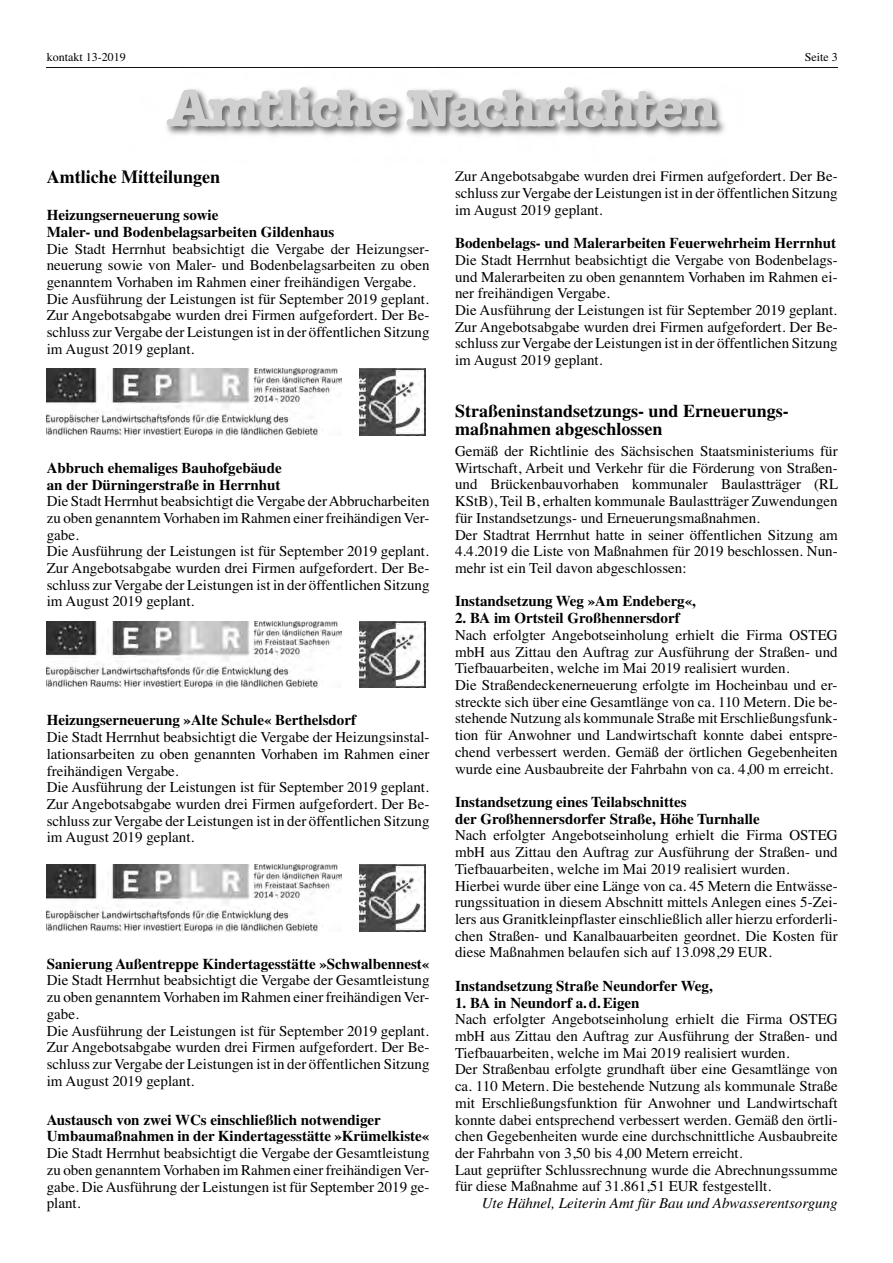
<style>
.page{position:relative;width:893px;height:1263px;background:#fff}
.page>*{position:absolute;margin:0;border:0;box-sizing:border-box;transform-origin:0 0}
.t1{font:700 54px "American Typewriter";letter-spacing:-.055em;color:#d0d0d0}
.t2{font:700 18px/18.1px "Times";color:#000}
.t3{font:15px/16.6px "Times";color:#000}
.t4{font:700 15px/16.6px "Times";color:#000}
.t5{font:italic 15px "Times";color:#000}
.t6{font:12px "Times";color:#000}
</style>
<div class="page">
<img style="left:359px;top:368px;width:67px;height:67px">
<img style="left:47px;top:368px;width:295px;height:67px">
<img style="left:359px;top:621px;width:67px;height:67px">
<img style="left:47px;top:621px;width:295px;height:67px">
<img style="left:359px;top:864px;width:67px;height:67px">
<img style="left:47px;top:864px;width:295px;height:67px">
<img style="left:46px;top:67px;width:777px;height:105px">
<img style="left:47px;top:67px;width:791px;height:1px">
<img style="left:51px;top:170px;width:107px;height:2px">
<img style="left:455px;top:171px;width:64px;height:1px">
<p class="t6" style="left:47px;top:52px;width:80px">kontakt 13-2019</p>
<p class="t6" style="left:805px;top:52px;width:34px">Seite 3</p>
<h1 class="t1" style="left:167px;top:89px;width:551px">Amtliche Nachrichten</h1>
<p class="t2" style="left:47px;top:167px;width:175px">Amtliche Mitteilungen</p>
<p class="t4" style="left:47px;top:207px;width:289px">Heizungserneuerung sowie<br>Maler- und Bodenbelagsarbeiten Gildenhaus</p>
<p class="t3" style="left:47px;top:242px;width:384px">Die Stadt Herrnhut beabsichtigt die Vergabe der Heizungser&shy;neuerung sowie von Maler- und Bodenbelagsarbeiten zu oben genanntem Vorhaben im Rahmen einer freihändigen Vergabe.<br>Die Ausführung der Leistungen ist für September 2019 geplant.<br>Zur Angebotsabgabe wurden drei Firmen aufgefordert. Der Be&shy;schluss zur Vergabe der Leistungen ist in der öffentlichen Sitzung im August 2019 geplant.</p>
<p class="t4" style="left:47px;top:459px;width:236px">Abbruch ehemaliges Bauhofgebäude an der Dürningerstraße in Herrnhut</p>
<p class="t3" style="left:47px;top:494px;width:384px">Die Stadt Herrnhut beabsichtigt die Vergabe der Abbrucharbeiten zu oben genanntem Vorhaben im Rahmen einer freihändigen Ver&shy;gabe.<br>Die Ausführung der Leistungen ist für September 2019 geplant.<br>Zur Angebotsabgabe wurden drei Firmen aufgefordert. Der Be&shy;schluss zur Vergabe der Leistungen ist in der öffentlichen Sitzung im August 2019 geplant.</p>
<p class="t4" style="left:47px;top:712px;width:311px">Heizungserneuerung »Alte Schule« Berthelsdorf</p>
<p class="t3" style="left:47px;top:730px;width:384px">Die Stadt Herrnhut beabsichtigt die Vergabe der Heizungsinstal&shy;lationsarbeiten zu oben genannten Vorhaben im Rahmen einer freihändigen Vergabe.<br>Die Ausführung der Leistungen ist für September 2019 geplant.<br>Zur Angebotsabgabe wurden drei Firmen aufgefordert. Der Be&shy;schluss zur Vergabe der Leistungen ist in der öffentlichen Sitzung im August 2019 geplant.</p>
<p class="t4" style="left:47px;top:955px;width:384px">Sanierung Außentreppe Kindertagesstätte »Schwalbennest«</p>
<p class="t3" style="left:47px;top:973px;width:384px">Die Stadt Herrnhut beabsichtigt die Vergabe der Gesamtleistung zu oben genanntem Vorhaben im Rahmen einer freihändigen Ver&shy;gabe.<br>Die Ausführung der Leistungen ist für September 2019 geplant.<br>Zur Angebotsabgabe wurden drei Firmen aufgefordert. Der Be&shy;schluss zur Vergabe der Leistungen ist in der öffentlichen Sitzung im August 2019 geplant.</p>
<p class="t4" style="left:47px;top:1111px;width:384px">Austausch von zwei WCs einschließlich notwendiger<br>Umbaumaßnahmen in der Kindertagesstätte »Krümelkiste«</p>
<p class="t3" style="left:47px;top:1146px;width:384px;text-align:justify">Die Stadt Herrnhut beabsichtigt die Vergabe der Gesamtleistung zu oben genanntem Vorhaben im Rahmen einer freihändigen Ver&shy;gabe. Die Ausführung der Leistungen ist für September 2019 ge&shy;plant.</p>
<p class="t3" style="left:455px;top:169px;width:384px;text-align:justify">Zur Angebotsabgabe wurden drei Firmen aufgefordert. Der Be&shy;schluss zur Vergabe der Leistungen ist in der öffentlichen Sitzung im August 2019 geplant.</p>
<p class="t4" style="left:455px;top:234px;width:383px">Bodenbelags- und Malerarbeiten Feuerwehrheim Herrnhut</p>
<p class="t3" style="left:455px;top:253px;width:384px">Die Stadt Herrnhut beabsichtigt die Vergabe von Bodenbelags&shy;und Malerarbeiten zu oben genanntem Vorhaben im Rahmen ei&shy;ner freihändigen Vergabe.<br>Die Ausführung der Leistungen ist für September 2019 geplant.<br>Zur Angebotsabgabe wurden drei Firmen aufgefordert. Der Be&shy;schluss zur Vergabe der Leistungen ist in der öffentlichen Sitzung im August 2019 geplant.</p>
<p class="t2" style="left:455px;top:401px;width:335px">Straßeninstandsetzungs- und Erneuerungs&shy;maßnahmen abgeschlossen</p>
<p class="t3" style="left:455px;top:444px;width:385px">Gemäß der Richtlinie des Sächsischen Staatsministeriums für Wirtschaft, Arbeit und Verkehr für die Förderung von Straßen&shy;und Brückenbauvorhaben kommunaler Baulastträger (RL KStB), Teil B, erhalten kommunale Baulastträger Zuwendungen für Instandsetzungs- und Erneuerungsmaßnahmen.<br>Der Stadtrat Herrnhut hatte in seiner öffentlichen Sitzung am 4.4.2019 die Liste von Maßnahmen für 2019 beschlossen. Nun&shy;mehr ist ein Teil davon abgeschlossen:</p>
<p class="t4" style="left:455px;top:593px;width:242px">Instandsetzung Weg »Am Endeberg«,</p>
<p class="t4" style="left:455px;top:609px;width:226px">2. BA im Ortsteil Großhennersdorf</p>
<p class="t3" style="left:455px;top:628px;width:384px">Nach erfolgter Angebotseinholung erhielt die Firma OSTEG mbH aus Zittau den Auftrag zur Ausführung der Straßen- und Tiefbauarbeiten, welche im Mai 2019 realisiert wurden.<br>Die Straßendeckenerneuerung erfolgte im Hocheinbau und er&shy;streckte sich über eine Gesamtlänge von ca. 110 Metern. Die be&shy;stehende Nutzung als kommunale Straße mit Erschließungsfunk&shy;tion für Anwohner und Landwirtschaft konnte dabei entspre&shy;chend verbessert werden. Gemäß der örtlichen Gegebenheiten wurde eine Ausbaubreite der Fahrbahn von ca. 4,00 m erreicht.</p>
<p class="t4" style="left:455px;top:793px;width:306px">Instandsetzung eines Teilabschnittes<br>der Großhennersdorfer Straße, Höhe Turnhalle</p>
<p class="t3" style="left:455px;top:828px;width:384px">Nach erfolgter Angebotseinholung erhielt die Firma OSTEG mbH aus Zittau den Auftrag zur Ausführung der Straßen- und Tiefbauarbeiten, welche im Mai 2019 realisiert wurden.<br>Hierbei wurde über eine Länge von ca. 45 Metern die Entwässe&shy;rungssituation in diesem Abschnitt mittels Anlegen eines 5-Zei&shy;lers aus Granitkleinpflaster einschließlich aller hierzu erforderli&shy;chen Straßen- und Kanalbauarbeiten geordnet. Die Kosten für diese Maßnahmen belaufen sich auf 13.098,29 EUR.</p>
<p class="t4" style="left:455px;top:977px;width:259px">Instandsetzung Straße Neundorfer Weg,</p>
<p class="t4" style="left:455px;top:994px;width:186px">1. BA in Neundorf a. d. Eigen</p>
<p class="t3" style="left:455px;top:1012px;width:384px">Nach erfolgter Angebotseinholung erhielt die Firma OSTEG mbH aus Zittau den Auftrag zur Ausführung der Straßen- und Tiefbauarbeiten, welche im Mai 2019 realisiert wurden.<br>Der Straßenbau erfolgte grundhaft über eine Gesamtlänge von ca. 110 Metern. Die bestehende Nutzung als kommunale Straße mit Erschließungsfunktion für Anwohner und Landwirtschaft konnte dabei entsprechend verbessert werden. Gemäß den örtli&shy;chen Gegebenheiten wurde eine durchschnittliche Ausbaubreite der Fahrbahn von 3,50 bis 4,00 Metern erreicht.<br>Laut geprüfter Schlussrechnung wurde die Abrechnungssumme für diese Maßnahme auf 31.861,51 EUR festgestellt.</p>
<p class="t5" style="left:482px;top:1197px;width:357px">Ute Hähnel, Leiterin Amt für Bau und Abwasserentsorgung</p>
</div>
